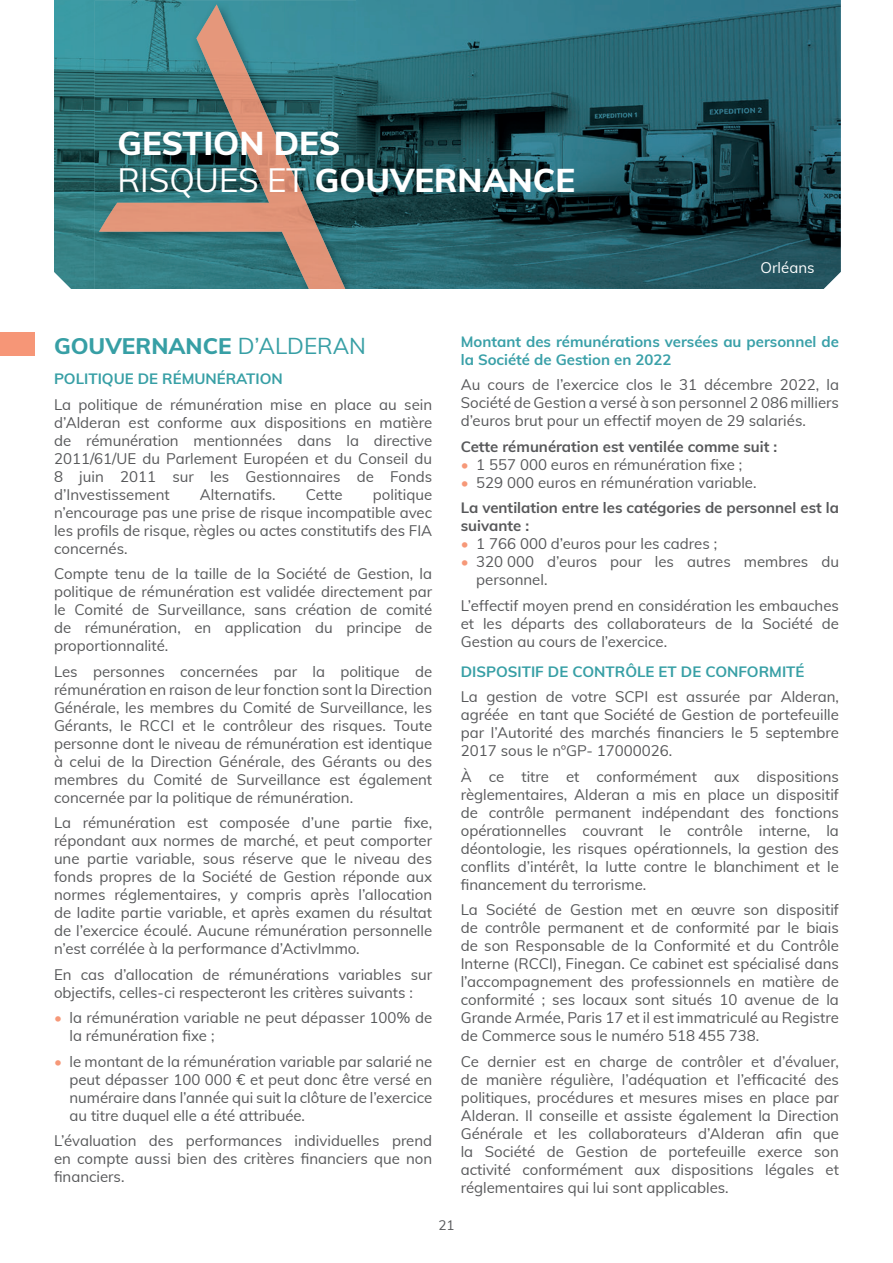
<style>
.page{position:relative;width:893px;height:1263px;background:#fff}
.page>*{position:absolute;margin:0;border:0;box-sizing:border-box;transform-origin:0 0}
.t1{font:800 33px/36.9px "Muli";color:#fff}
.t2{font:800 22.5px "Muli";color:#379fa5}
.t3{font:15px/18px "Muli";color:#57585a;text-align:justify}
.t4{font:700 15px/25.5px "Muli";color:#57585a}
.t5{font:700 15px/18px "Muli";color:#39a0a8}
.t6{font:700 15px "Muli";color:#379fa5}
.t7{font:15px "Muli";color:#fff}
.t8{font:13.5px "Muli";color:#57585a}
.s1{font-weight:400}
.s2{font-weight:700;color:#f69878}
.s3{color:#f69878}
</style>
<div class="page">
<div style="left:0;top:333px;width:34px;height:23px;background:#f69677"></div>
<img style="left:54px;top:0;width:787px;height:289px">
<img style="left:95px;top:0;width:261px;height:289px">
<img style="left:99px;top:4px;width:247px;height:285px">
<h1 class="t1" style="left:117px;top:123px;width:459px">GESTION DES<br><span class="s1">RISQUES ET</span> GOUVERNANCE</h1>
<p class="t7" style="left:761px;top:257px;width:55px">Orléans</p>
<h2 class="t2" style="left:54px;top:330px;width:314px">GOUVERNANCE <span class="s1">D’ALDERAN</span></h2>
<p class="t6" style="left:54px;top:368px;width:230px">POLITIQUE DE RÉMUNÉRATION</p>
<p class="t3" style="left:54px;top:395px;width:380px">La politique de rémunération mise en place au sein d’Alderan est conforme aux dispositions en matière de rémunération mentionnées dans la directive 2011/61/UE du Parlement Européen et du Conseil du 8 juin 2011 sur les Gestionnaires de Fonds d’Investissement</p>
<p class="t3" style="left:200px;top:485px;width:77px">Alternatifs.</p>
<p class="t3" style="left:306px;top:485px;width:38px">Cette</p>
<p class="t3" style="left:54px;top:485px;width:380px;text-indent:319px">politique n’encourage pas une prise de risque incompatible avec les profils de risque, règles ou actes constitutifs des FIA concernés.</p>
<p class="t3" style="left:54px;top:564px;width:380px">Compte tenu de la taille de la Société de Gestion, la politique de rémunération est validée directement par le Comité de Surveillance, sans création de comité de rémunération, en application du principe de proportionnalité.</p>
<p class="t3" style="left:54px;top:662px;width:380px">Les personnes concernées par la politique de rémunération en raison de leur fonction sont la Direction Générale, les membres du Comité de Surveillance, les Gérants, le RCCI et le contrôleur des risques. Toute personne dont le niveau de rémunération est identique à celui de la Direction Générale, des Gérants ou des membres du Comité de Surveillance est également concernée par la politique de rémunération.</p>
<p class="t3" style="left:54px;top:813px;width:380px">La rémunération est composée d’une partie fixe, répondant aux normes de marché, et peut comporter une partie variable, sous réserve que le niveau des fonds propres de la Société de Gestion réponde aux normes réglementaires, y compris après l’allocation de ladite partie variable, et après examen du résultat de l’exercice écoulé. Aucune rémunération personnelle n’est corrélée à la performance d’ActivImmo.</p>
<p class="t3" style="left:54px;top:965px;width:380px">En cas d’allocation de rémunérations variables sur objectifs, celles-ci respecteront les critères suivants :</p>
<p class="t3" style="left:69px;top:1008px;width:364px;text-indent:-15px"><span class="s2">•</span> la rémunération variable ne peut dépasser 100% de la rémunération fixe ;</p>
<p class="t3" style="left:69px;top:1052px;width:364px;text-indent:-15px"><span class="s2">•</span> le montant de la rémunération variable par salarié ne peut dépasser 100 000 € et peut donc être versé en numéraire dans l’année qui suit la clôture de l’exercice au titre duquel elle a été attribuée.</p>
<p class="t3" style="left:54px;top:1131px;width:380px">L’évaluation des performances individuelles prend en compte aussi bien des critères financiers que non financiers.</p>
<p class="t5" style="left:461px;top:332px;width:380px">Montant des rémunérations versées au personnel de la Société de Gestion en 2022</p>
<p class="t3" style="left:461px;top:375px;width:380px">Au cours de l’exercice clos le 31 décembre 2022, la Société de Gestion a versé à son personnel 2 086 milliers d’euros brut pour un effectif moyen de 29 salariés.</p>
<p class="t4" style="left:461px;top:433px;width:318px">Cette rémunération est ventilée comme suit :</p>
<p class="t3" style="left:461px;top:455px;width:283px"><span class="s2">•</span> 1 557 000 euros en rémunération fixe ;</p>
<p class="t4" style="left:461px;top:469px;width:380px"><span class="s3">•</span> <span class="s1">529 000 euros en rémunération variable.<br></span>La ventilation entre les catégories de personnel est la</p>
<p class="t4" style="left:461px;top:512px;width:70px">suivante :</p>
<p class="t3" style="left:461px;top:534px;width:258px"><span class="s2">•</span> 1 766 000 d’euros pour les cadres ;</p>
<p class="t3" style="left:476px;top:552px;width:364px;text-indent:-15px"><span class="s2">•</span> 320 000 d’euros pour les autres membres du personnel.</p>
<p class="t3" style="left:461px;top:596px;width:380px">L’effectif moyen prend en considération les embauches et les départs des collaborateurs de la Société de Gestion au cours de l’exercice.</p>
<p class="t6" style="left:461px;top:660px;width:345px">DISPOSITIF DE CONTRÔLE ET DE CONFORMITÉ</p>
<p class="t3" style="left:461px;top:687px;width:380px">La gestion de votre SCPI est assurée par Alderan, agréée en tant que Société de Gestion de portefeuille par l’Autorité des marchés financiers le 5 septembre 2017 sous le n°GP- 17000026.</p>
<p class="t3" style="left:461px;top:767px;width:380px">À ce titre et conformément aux dispositions règlementaires, Alderan a mis en place un dispositif de contrôle permanent indépendant des fonctions opérationnelles couvrant le contrôle interne, la déontologie, les risques opérationnels, la gestion des conflits d’intérêt, la lutte contre le blanchiment et le financement du terrorisme.</p>
<p class="t3" style="left:461px;top:900px;width:380px">La Société de Gestion met en œuvre son dispositif de contrôle permanent et de conformité par le biais de son Responsable de la Conformité et du Contrôle Interne (RCCI), Finegan. Ce cabinet est spécialisé dans l’accompagnement des professionnels en matière de conformité ; ses locaux sont situés 10 avenue de la Grande Armée, Paris 17 et il est immatriculé au Registre de Commerce sous le numéro 518 455 738.</p>
<p class="t3" style="left:461px;top:1052px;width:380px">Ce dernier est en charge de contrôler et d’évaluer, de manière régulière, l’adéquation et l’efficacité des politiques, procédures et mesures mises en place par Alderan. Il conseille et assiste également la Direction Générale et les collaborateurs d’Alderan afin que la Société de Gestion de portefeuille exerce son activité conformément aux dispositions légales et réglementaires qui lui sont applicables.</p>
<p class="t8" style="left:438px;top:1215px;width:18px">21</p>
</div>
